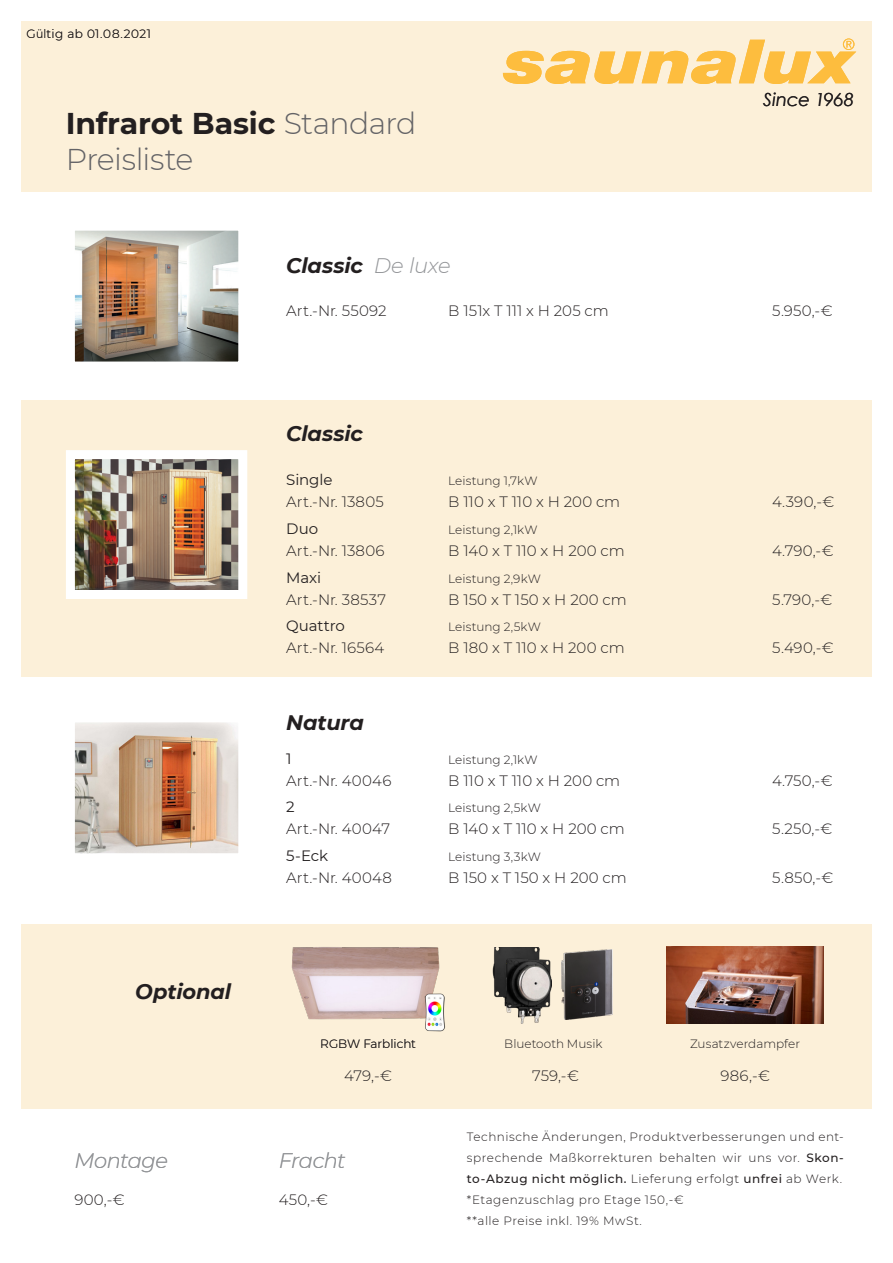
<style>
.page{position:relative;width:893px;height:1263px;background:#fff}
.page>*{position:absolute;margin:0;border:0;box-sizing:border-box;transform-origin:0 0}
.t1{font:700 30px "Montserrat";letter-spacing:-.01em;color:#231f20}
.t2{font:300 30px "Montserrat";letter-spacing:-.02em;color:#636366}
.t3{font:italic 700 21px "Montserrat";letter-spacing:-.005em;color:#231f20}
.t4{font:italic 300 21px "Montserrat";letter-spacing:-.02em;color:#939598}
.t5{font:italic 18px "Century Gothic";letter-spacing:-.005em;color:#231f20}
.t6{font:300 15px "Montserrat";letter-spacing:.005em;color:#231f20}
.t7{font:15px "Montserrat";letter-spacing:-.005em;color:#231f20}
.t8{font:300 15px "Montserrat";letter-spacing:.025em;color:#231f20}
.t9{font:300 12px/21px "Montserrat";letter-spacing:.02em;color:#231f20;text-align:justify}
.t10{font:300 12px "Montserrat";color:#231f20}
.t11{font:300 12px "Montserrat";letter-spacing:.04em;color:#231f20}
.t12{font:300 12px "Montserrat";letter-spacing:.045em;color:#231f20}
.t13{font:300 12px "Montserrat";letter-spacing:-.005em;color:#231f20}
.s1{font-weight:300;color:#636366}
.s2{font-weight:300;color:#939598}
.s3{font-weight:500}
</style>
<div class="page">
<div style="left:21px;top:400px;width:851px;height:277px;background:#fcf0d9"></div>
<img style="left:76px;top:232px;width:161px;height:129px">
<div style="left:66px;top:222px;width:181px;height:149px;border:9px solid #fff"></div>
<img style="left:76px;top:460px;width:161px;height:129px">
<div style="left:66px;top:450px;width:181px;height:149px;border:9px solid #fff"></div>
<img style="left:76px;top:723px;width:161px;height:129px">
<div style="left:66px;top:713px;width:181px;height:149px;border:9px solid #fff"></div>
<div style="left:21px;top:21px;width:851px;height:171px;background:#fcf0d9"></div>
<svg style="left:503px;top:39px;width:353px;height:45px"></svg>
<div style="left:21px;top:924px;width:851px;height:185px;background:#fcf0d9"></div>
<img style="left:561px;top:949px;width:52px;height:70px">
<img style="left:492px;top:947px;width:47px;height:60px">
<img style="left:506px;top:958px;width:46px;height:65px">
<img style="left:292px;top:947px;width:148px;height:73px">
<img style="left:423px;top:994px;width:22px;height:38px">
<img style="left:667px;top:946px;width:156px;height:78px">
<p class="t11" style="left:26px;top:25px;width:126px">Gültig ab 01.08.2021</p>
<p class="t1" style="left:66px;top:102px;width:352px">Infrarot Basic <span class="s1">Standard</span></p>
<p class="t2" style="left:66px;top:139px;width:129px">Preisliste</p>
<p class="t5" style="left:763px;top:87px;width:92px">Since 1968</p>
<p class="t3" style="left:286px;top:250px;width:166px">Classic <span class="s2">De luxe</span></p>
<p class="t6" style="left:286px;top:301px;width:102px">Art.-Nr. 55092</p>
<p class="t6" style="left:448px;top:301px;width:162px">B 151x T 111 x H 205 cm</p>
<p class="t6" style="left:772px;top:301px;width:62px">5.950,-€</p>
<p class="t3" style="left:286px;top:418px;width:78px">Classic</p>
<p class="t7" style="left:286px;top:470px;width:48px">Single</p>
<p class="t10" style="left:448px;top:473px;width:91px">Leistung 1,7kW</p>
<p class="t7" style="left:286px;top:518px;width:33px">Duo</p>
<p class="t10" style="left:448px;top:521px;width:91px">Leistung 2,1kW</p>
<p class="t7" style="left:286px;top:567px;width:37px">Maxi</p>
<p class="t9" style="left:448px;top:567px;width:94px">Leistung 2,9kW</p>
<p class="t7" style="left:286px;top:616px;width:60px">Quattro</p>
<p class="t9" style="left:448px;top:616px;width:94px">Leistung 2,5kW</p>
<p class="t6" style="left:286px;top:492px;width:99px">Art.-Nr. 13805</p>
<p class="t6" style="left:448px;top:492px;width:173px">B 110 x T 110 x H 200 cm</p>
<p class="t6" style="left:772px;top:492px;width:64px">4.390,-€</p>
<p class="t6" style="left:286px;top:540px;width:100px">Art.-Nr. 13806</p>
<p class="t6" style="left:448px;top:540px;width:178px">B 140 x T 110 x H 200 cm</p>
<p class="t6" style="left:772px;top:540px;width:63px">4.790,-€</p>
<p class="t6" style="left:286px;top:589px;width:101px">Art.-Nr. 38537</p>
<p class="t6" style="left:448px;top:589px;width:180px">B 150 x T 150 x H 200 cm</p>
<p class="t6" style="left:772px;top:589px;width:62px">5.790,-€</p>
<p class="t6" style="left:286px;top:638px;width:100px">Art.-Nr. 16564</p>
<p class="t6" style="left:448px;top:638px;width:178px">B 180 x T 110 x H 200 cm</p>
<p class="t6" style="left:772px;top:638px;width:63px">5.490,-€</p>
<p class="t3" style="left:286px;top:708px;width:79px">Natura</p>
<p class="t3" style="left:135px;top:977px;width:97px">Optional</p>
<p class="t7" style="left:286px;top:748px;width:7px">1</p>
<p class="t10" style="left:448px;top:751px;width:91px">Leistung 2,1kW</p>
<p class="t7" style="left:286px;top:797px;width:10px">2</p>
<p class="t9" style="left:448px;top:797px;width:94px">Leistung 2,5kW</p>
<p class="t7" style="left:286px;top:845px;width:43px">5-Eck</p>
<p class="t9" style="left:448px;top:846px;width:94px">Leistung 3,3kW</p>
<p class="t8" style="left:286px;top:770px;width:107px">Art.-Nr. 40046</p>
<p class="t6" style="left:448px;top:770px;width:173px">B 110 x T 110 x H 200 cm</p>
<p class="t6" style="left:772px;top:770px;width:62px">4.750,-€</p>
<p class="t6" style="left:286px;top:819px;width:105px">Art.-Nr. 40047</p>
<p class="t6" style="left:448px;top:819px;width:178px">B 140 x T 110 x H 200 cm</p>
<p class="t6" style="left:772px;top:819px;width:62px">5.250,-€</p>
<p class="t8" style="left:286px;top:867px;width:107px">Art.-Nr. 40048</p>
<p class="t6" style="left:448px;top:867px;width:180px">B 150 x T 150 x H 200 cm</p>
<p class="t6" style="left:772px;top:867px;width:63px">5.850,-€</p>
<p class="t13" style="left:320px;top:1035px;width:97px">RGBW Farblicht</p>
<p class="t6" style="left:344px;top:1066px;width:49px">479,-€</p>
<p class="t10" style="left:504px;top:1035px;width:100px">Bluetooth Musik</p>
<p class="t6" style="left:532px;top:1066px;width:48px">759,-€</p>
<p class="t9" style="left:690px;top:1032px;width:112px">Zusatzverdampfer</p>
<p class="t6" style="left:721px;top:1066px;width:51px">986,-€</p>
<p class="t4" style="left:74px;top:1146px;width:95px">Montage</p>
<p class="t4" style="left:279px;top:1147px;width:68px">Fracht</p>
<p class="t6" style="left:74px;top:1190px;width:52px">900,-€</p>
<p class="t6" style="left:279px;top:1190px;width:51px">450,-€</p>
<p class="t9" style="left:467px;top:1126px;width:378px">Technische Änderungen, Produktverbesserungen und ent&shy;sprechende Maßkorrekturen behalten wir uns vor. <span class="s3">Skon&shy;to-Abzug nicht möglich.</span> Lieferung erfolgt <span class="s3">unfrei</span> ab Werk.</p>
<p class="t12" style="left:467px;top:1192px;width:218px">*Etagenzuschlag pro Etage 150,-€</p>
<p class="t11" style="left:467px;top:1213px;width:177px">**alle Preise inkl. 19% MwSt.</p>
</div>
